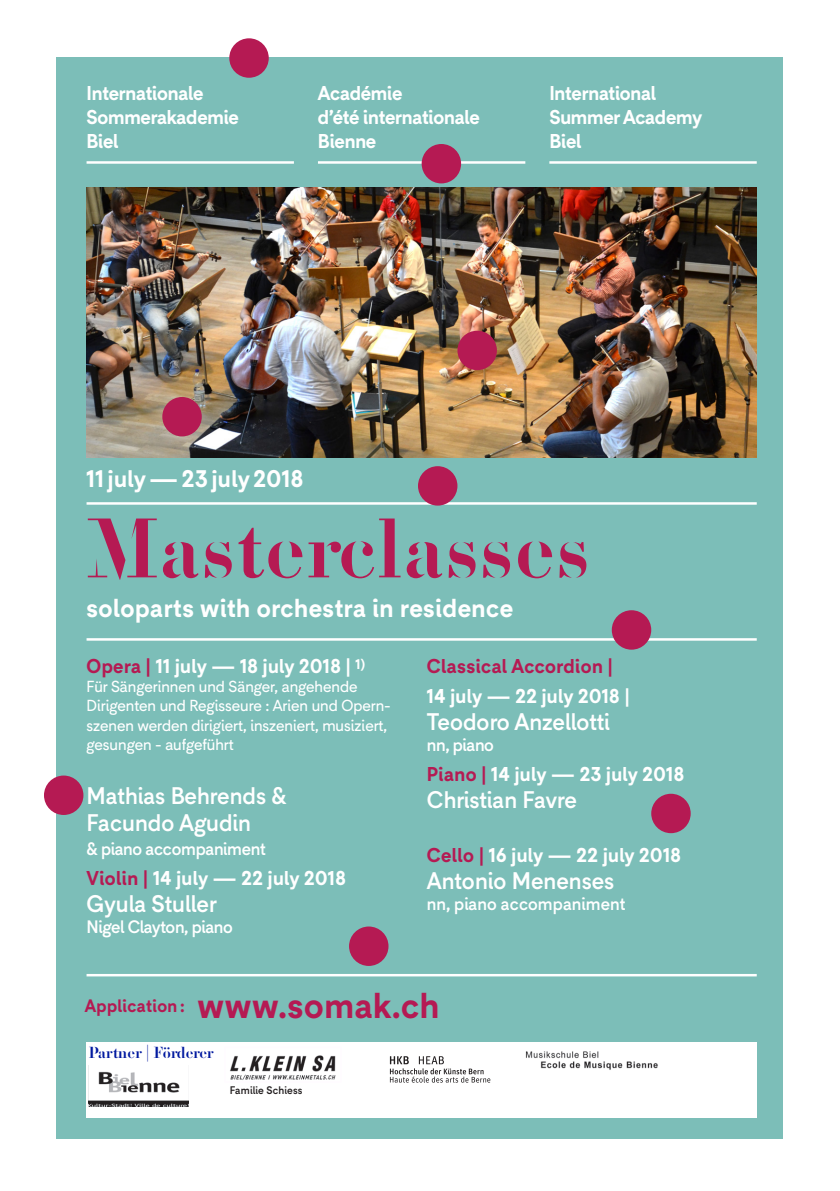
<style>
.page{position:relative;width:840px;height:1191px;background:#fff}
.page>*{position:absolute;margin:0;border:0;box-sizing:border-box;transform-origin:0 0}
.t1{font:500 84px "G Gpistyle";letter-spacing:.02em;color:#b51a53}
.t2{font:700 26px "G Gpopulaire";letter-spacing:.02em;color:#fff}
.t3{font:500 24px/27px "G Gpopulaire";color:#fff}
.t4{font:700 24px "G Gpopulaire";letter-spacing:.02em;color:#fff}
.t5{font:700 20px "G Gpopulaire";letter-spacing:.02em;color:#fff}
.t6{font:700 20px/24px "G Gpopulaire";letter-spacing:-.01em;color:#fff}
.t7{font:700 20px "G Gpopulaire";letter-spacing:.02em;color:#b51a53}
.t8{font:500 18px "G Gpopulaire";letter-spacing:-.02em;color:#fff}
.t9{font:700 18px "G Gpopulaire";letter-spacing:.02em;color:#b51a53}
.t10{font:500 18px "G Gpopulaire";color:#fff}
.t11{font:16px/19.2px "G Gpopulaire";color:#fff}
.t12{font:500 16px "G Gpistyle";letter-spacing:.01em;color:#00199f}
.t13{font:500 11px "G Gpopulaire";letter-spacing:.01em;color:#231f20}
.s1{color:#b51a53}
.s2{font-size:36px}
</style>
<div class="page">
<div style="left:57px;top:57px;width:725px;height:1081px;background:#7cbeb8"></div>
<hr style="left:86px;top:161px;width:208px;height:3px;background:#fff">
<hr style="left:86px;top:638px;width:670px;height:2px;background:#fff">
<hr style="left:86px;top:974px;width:670px;height:2px;background:#fff">
<hr style="left:86px;top:502px;width:670px;height:3px;background:#fff">
<hr style="left:318px;top:161px;width:207px;height:3px;background:#fff">
<hr style="left:549px;top:161px;width:207px;height:3px;background:#fff">
<img style="left:86px;top:187px;width:670px;height:271px">
<div style="left:86px;top:1042px;width:670px;height:75px;background:#fff"></div>
<img style="left:525px;top:1051px;width:133px;height:19px">
<svg style="left:389px;top:1056px;width:101px;height:26px"></svg>
<img style="left:89px;top:1071px;width:99px;height:35px">
<img style="left:230px;top:1055px;width:106px;height:24px">
<div style="left:457px;top:331px;width:39px;height:39px;background:#b51a53;border-radius:50%"></div>
<div style="left:418px;top:466px;width:39px;height:39px;background:#b51a53;border-radius:50%"></div>
<div style="left:611px;top:610px;width:40px;height:39px;background:#b51a53;border-radius:50%"></div>
<div style="left:44px;top:775px;width:39px;height:40px;background:#b51a53;border-radius:50%"></div>
<div style="left:349px;top:926px;width:39px;height:40px;background:#b51a53;border-radius:50%"></div>
<div style="left:162px;top:397px;width:40px;height:39px;background:#b51a53;border-radius:50%"></div>
<div style="left:421px;top:144px;width:40px;height:39px;background:#b51a53;border-radius:50%"></div>
<div style="left:229px;top:38px;width:39px;height:40px;background:#b51a53;border-radius:50%"></div>
<div style="left:651px;top:793px;width:39px;height:40px;background:#b51a53;border-radius:50%"></div>
<p class="t6" style="left:86px;top:80px;width:154px">Internationale<br>Sommerakademie<br>Biel</p>
<p class="t6" style="left:318px;top:80px;width:163px">Académie<br>d’été internationale<br>Bienne</p>
<p class="t6" style="left:549px;top:80px;width:154px">International<br>Summer Academy<br>Biel</p>
<h3 class="t4" style="left:86px;top:463px;width:218px">11july—23 july 2018</h3>
<h1 class="t1" style="left:86px;top:490px;width:504px">Masterclasses</h1>
<h2 class="t2" style="left:86px;top:591px;width:428px">soloparts with orchestra in residence</h2>
<p class="t5" style="left:86px;top:652px;width:280px"><span class="s1">Opera |</span> 11 july — 18 july 2018 | <sup>1)</sup></p>
<p class="t11" style="left:86px;top:676px;width:305px">Für Sängerinnen und Sänger, angehende Dirigenten und Regisseure : Arien und Opern&shy;szenen werden dirigiert, inszeniert, musiziert, gesungen - aufgeführt</p>
<h3 class="t3" style="left:86px;top:781px;width:201px">Mathias Behrends &amp;<br>Facundo Agudin</h3>
<p class="t8" style="left:86px;top:836px;width:180px">&amp; piano accompaniment</p>
<p class="t5" style="left:86px;top:864px;width:260px"><span class="s1">Violin |</span> 14 july — 22 july 2018</p>
<h3 class="t3" style="left:86px;top:889px;width:131px">Gyula Stuller</h3>
<p class="t8" style="left:86px;top:914px;width:148px">Nigel Clayton, piano</p>
<p class="t7" style="left:426px;top:652px;width:187px">Classical Accordion |</p>
<p class="t5" style="left:426px;top:682px;width:204px">14 july — 22 july 2018 |</p>
<h3 class="t3" style="left:426px;top:707px;width:184px">Teodoro Anzellotti</h3>
<p class="t8" style="left:426px;top:733px;width:69px">nn, piano</p>
<p class="t5" style="left:426px;top:760px;width:258px"><span class="s1">Piano |</span> 14 july — 23 july 2018</p>
<h3 class="t3" style="left:426px;top:785px;width:151px">Christian Favre</h3>
<p class="t5" style="left:426px;top:841px;width:255px"><span class="s1">Cello |</span> 16 july — 22 july 2018</p>
<h3 class="t3" style="left:426px;top:866px;width:189px">Antonio Menenses</h3>
<p class="t10" style="left:426px;top:892px;width:200px">nn, piano accompaniment</p>
<p class="t9" style="left:85px;top:993px;width:356px">Application : <span class="s2">www.somak.ch</span></p>
<p class="t12" style="left:89px;top:1040px;width:126px">Partner | Förderer</p>
<p class="t13" style="left:230px;top:1082px;width:74px">Familie Schiess</p>
</div>
